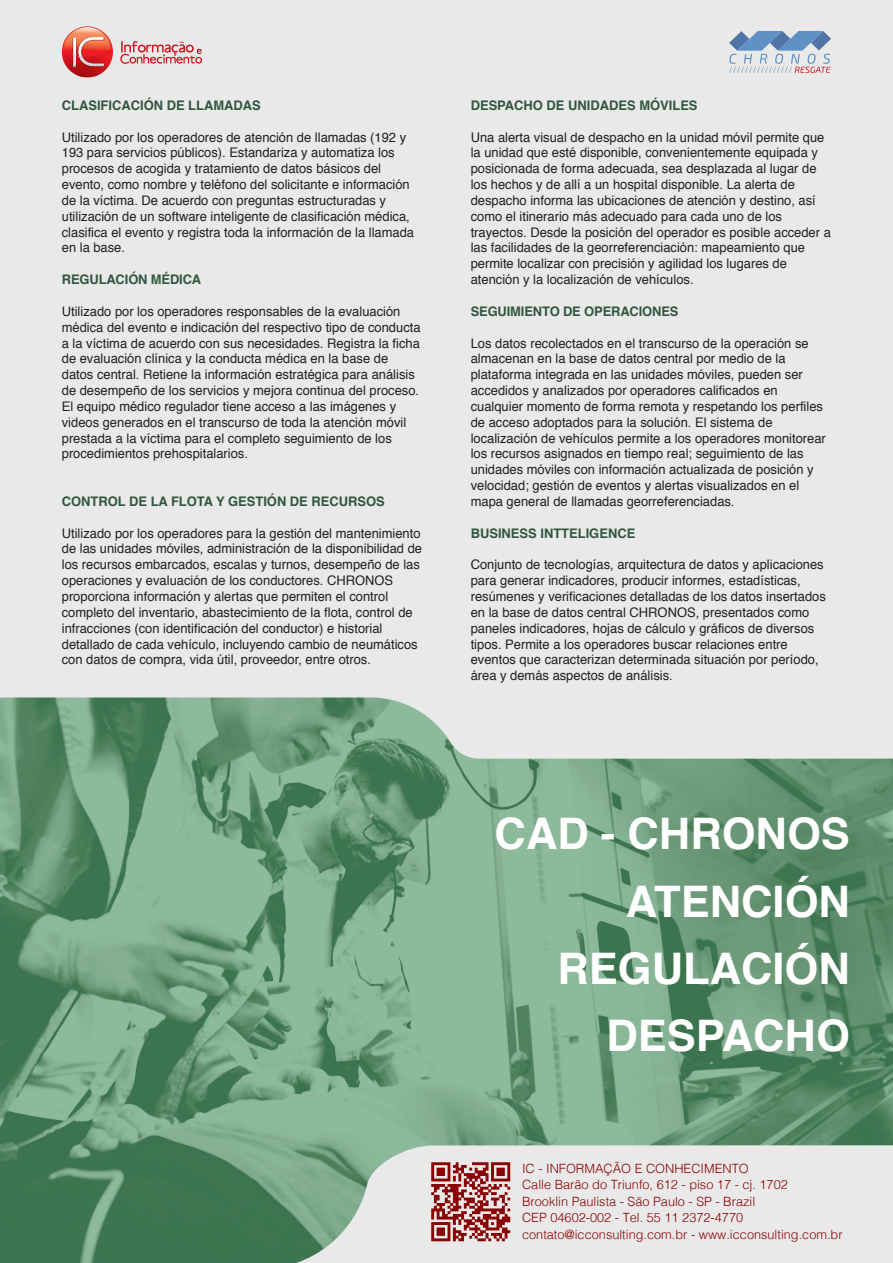
<style>
.page{position:relative;width:893px;height:1263px;background:#e9e9e9}
.page>*{position:absolute;margin:0;border:0;box-sizing:border-box;transform-origin:0 0}
.t1{font:700 43.5px/67.2px "Helvetica";color:#fff;text-align:right}
.t2{font:13.2px/15.9px "Helvetica";color:#231f20}
.t3{font:700 13.2px "Helvetica";color:#31563f}
.t4{font:300 12.75px/16.5px "Helvetica";color:#8b0202}
</style>
<div class="page">
<img style="left:0;top:697px;width:893px;height:566px">
<img style="left:62px;top:26px;width:51px;height:52px;border-radius:26px">
<img style="left:63px;top:27px;width:39px;height:30px">
<svg style="left:64px;top:31px;width:48px;height:37px;background:#e1665a"></svg>
<svg style="left:120px;top:41px;width:82px;height:23px"></svg>
<svg style="left:729px;top:31px;width:102px;height:42px"></svg>
<svg style="left:431px;top:1162px;width:79px;height:79px"></svg>
<p class="t3" style="left:62px;top:95px;width:201px">CLASIFICACIÓN DE LLAMADAS</p>
<p class="t2" style="left:62px;top:129px;width:354px">Utilizado por los operadores de atención de llamadas (192 y 193 para servicios públicos). Estandariza y automatiza los procesos de acogida y tratamiento de datos básicos del evento, como nombre y teléfono del solicitante e información de la víctima. De acuerdo con preguntas estructuradas y utilización de un software inteligente de clasificación médica, clasifica el evento y registra toda la información de la llamada en la base.</p>
<p class="t3" style="left:62px;top:269px;width:141px">REGULACIÓN MÉDICA</p>
<p class="t2" style="left:62px;top:304px;width:360px">Utilizado por los operadores responsables de la evaluación médica del evento e indicación del respectivo tipo de conducta a la víctima de acuerdo con sus necesidades. Registra la ficha de evaluación clínica y la conducta médica en la base de datos central. Retiene la información estratégica para análisis de desempeño de los servicios y mejora continua del proceso.<br>El equipo médico regulador tiene acceso a las imágenes y videos generados en el transcurso de toda la atención móvil prestada a la víctima para el completo seguimiento de los procedimientos prehospitalarios.</p>
<p class="t3" style="left:62px;top:491px;width:325px">CONTROL DE LA FLOTA Y GESTIÓN DE RECURSOS</p>
<p class="t2" style="left:62px;top:525px;width:362px">Utilizado por los operadores para la gestión del mantenimiento de las unidades móviles, administración de la disponibilidad de los recursos embarcados, escalas y turnos, desempeño de las operaciones y evaluación de los conductores. CHRONOS proporciona información y alertas que permiten el control completo del inventario, abastecimiento de la flota, control de infracciones (con identificación del conductor) e historial detallado de cada vehículo, incluyendo cambio de neumáticos con datos de compra, vida útil, proveedor, entre otros.</p>
<p class="t3" style="left:471px;top:95px;width:228px">DESPACHO DE UNIDADES MÓVILES</p>
<p class="t2" style="left:471px;top:129px;width:362px">Una alerta visual de despacho en la unidad móvil permite que la unidad que esté disponible, convenientemente equipada y posicionada de forma adecuada, sea desplazada al lugar de los hechos y de allí a un hospital disponible. La alerta de despacho informa las ubicaciones de atención y destino, así como el itinerario más adecuado para cada uno de los trayectos. Desde la posición del operador es posible acceder a las facilidades de la georreferenciación: mapeamiento que permite localizar con precisión y agilidad los lugares de atención y la localización de vehículos.</p>
<p class="t3" style="left:471px;top:300px;width:209px">SEGUIMIENTO DE OPERACIONES</p>
<p class="t2" style="left:471px;top:335px;width:357px">Los datos recolectados en el transcurso de la operación se almacenan en la base de datos central por medio de la plataforma integrada en las unidades móviles, pueden ser accedidos y analizados por operadores calificados en cualquier momento de forma remota y respetando los perfiles de acceso adoptados para la solución. El sistema de localización de vehículos permite a los operadores monitorear los recursos asignados en tiempo real; seguimiento de las unidades móviles con información actualizada de posición y velocidad; gestión de eventos y alertas visualizados en el mapa general de llamadas georreferenciadas.</p>
<p class="t3" style="left:471px;top:522px;width:166px">BUSINESS INTTELIGENCE</p>
<p class="t2" style="left:471px;top:557px;width:357px">Conjunto de tecnologías, arquitectura de datos y aplicaciones para generar indicadores, producir informes, estadísticas, resúmenes y verificaciones detalladas de los datos insertados en la base de datos central CHRONOS, presentados como paneles indicadores, hojas de cálculo y gráficos de diversos tipos. Permite a los operadores buscar relaciones entre eventos que caracterizan determinada situación por período, área y demás aspectos de análisis.</p>
<h1 class="t1" style="left:495px;top:801px;width:357px">CAD - CHRONOS<br>ATENCIÓN<br>REGULACIÓN<br>DESPACHO</h1>
<p class="t4" style="left:522px;top:1159px;width:322px">IC - INFORMAÇÃO E CONHECIMENTO<br>Calle Barão do Triunfo, 612 - piso 17 - cj. 1702<br>Brooklin Paulista - São Paulo - SP - Brazil<br>CEP 04602-002 - Tel. 55 11 2372-4770 contato@icconsulting.com.br - www.icconsulting.com.br</p>
</div>
